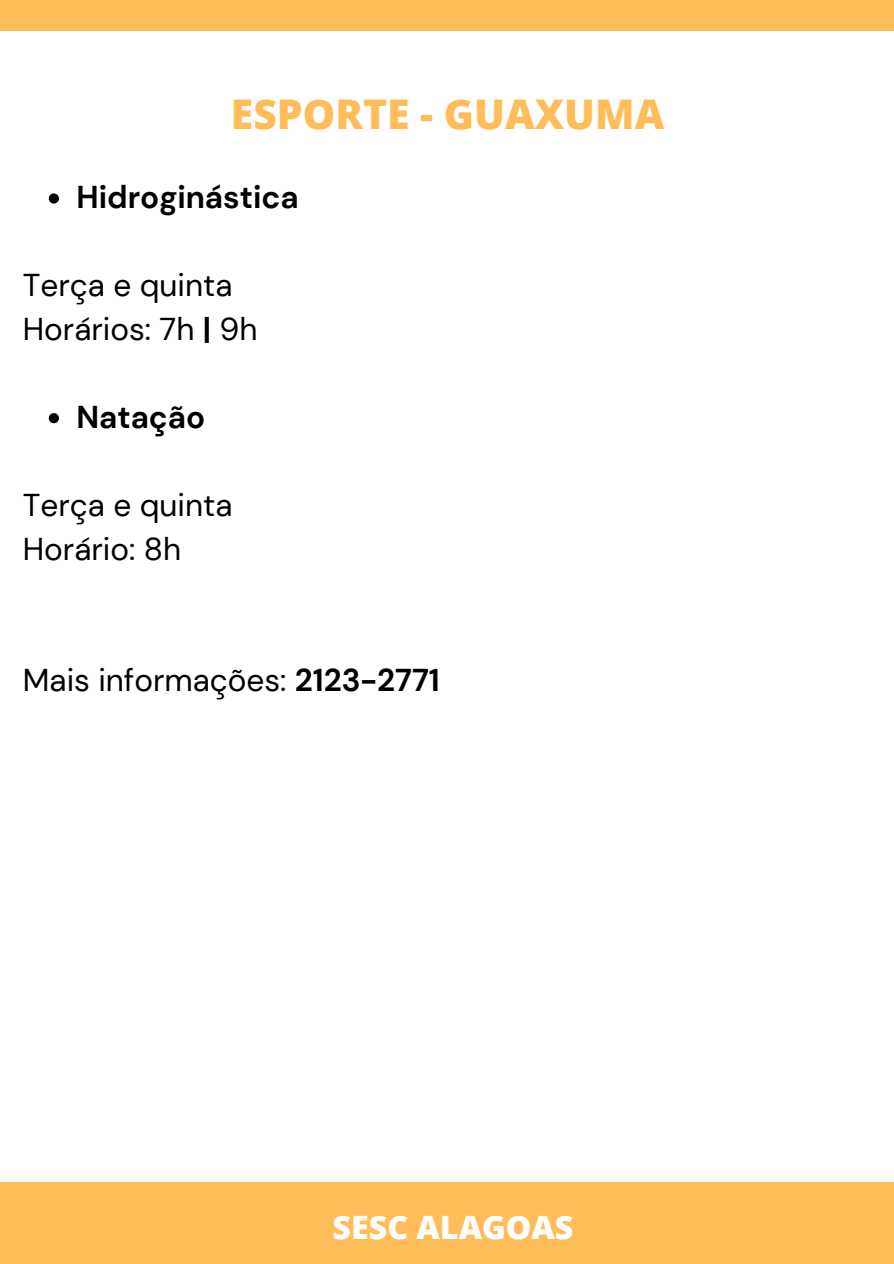
<style>
.page{position:relative;width:894px;height:1264px;background:#fff}
.page>*{position:absolute;margin:0;border:0;box-sizing:border-box;transform-origin:0 0}
.t1{font:800 40.8px "Open Sans";color:#ffbd59}
.t2{font:800 32.1px "Open Sans";color:#fff}
.t3{font:31.5px "DM Sans";color:#000}
.t4{font:700 31.5px "DM Sans";color:#000}
.t5{font:800 29.1px "Open Sans";color:#fff}
.s1{font-weight:700}
.s2{font-size:29.1px}
.s3{font-size:32.1px}
</style>
<div class="page">
<div style="left:0;top:0;width:893px;height:30px;background:#ffbd59"></div>
<svg style="left:49px;top:193px;width:10px;height:10px"></svg>
<svg style="left:49px;top:413px;width:10px;height:10px"></svg>
<div style="left:0;top:1182px;width:893px;height:81px;background:#ffbd59"></div>
<p class="t1" style="left:231px;top:86px;width:435px">ESPORTE - GUAXUMA</p>
<p class="t4" style="left:76px;top:177px;width:223px">Hidroginástica</p>
<p class="t3" style="left:23px;top:265px;width:211px">Terça e quinta</p>
<p class="t3" style="left:23px;top:308px;width:236px">Horários: 7h <span class="s1">|</span> 9h</p>
<p class="t4" style="left:76px;top:396px;width:130px">Natação</p>
<p class="t3" style="left:23px;top:484px;width:211px">Terça e quinta</p>
<p class="t3" style="left:23px;top:528px;width:160px">Horário: 8h</p>
<p class="t3" style="left:23px;top:660px;width:418px">Mais informações: <span class="s1">2123-2771</span></p>
<p class="t2" style="left:332px;top:1204px;width:200px">SES<span class="s2">SC</span>ALAGO</p>
<p class="t5" style="left:351px;top:1207px;width:58px">SE<span class="s3">C</span></p>
<p class="t5" style="left:427px;top:1207px;width:144px">ALAGOAS</p>
</div>
